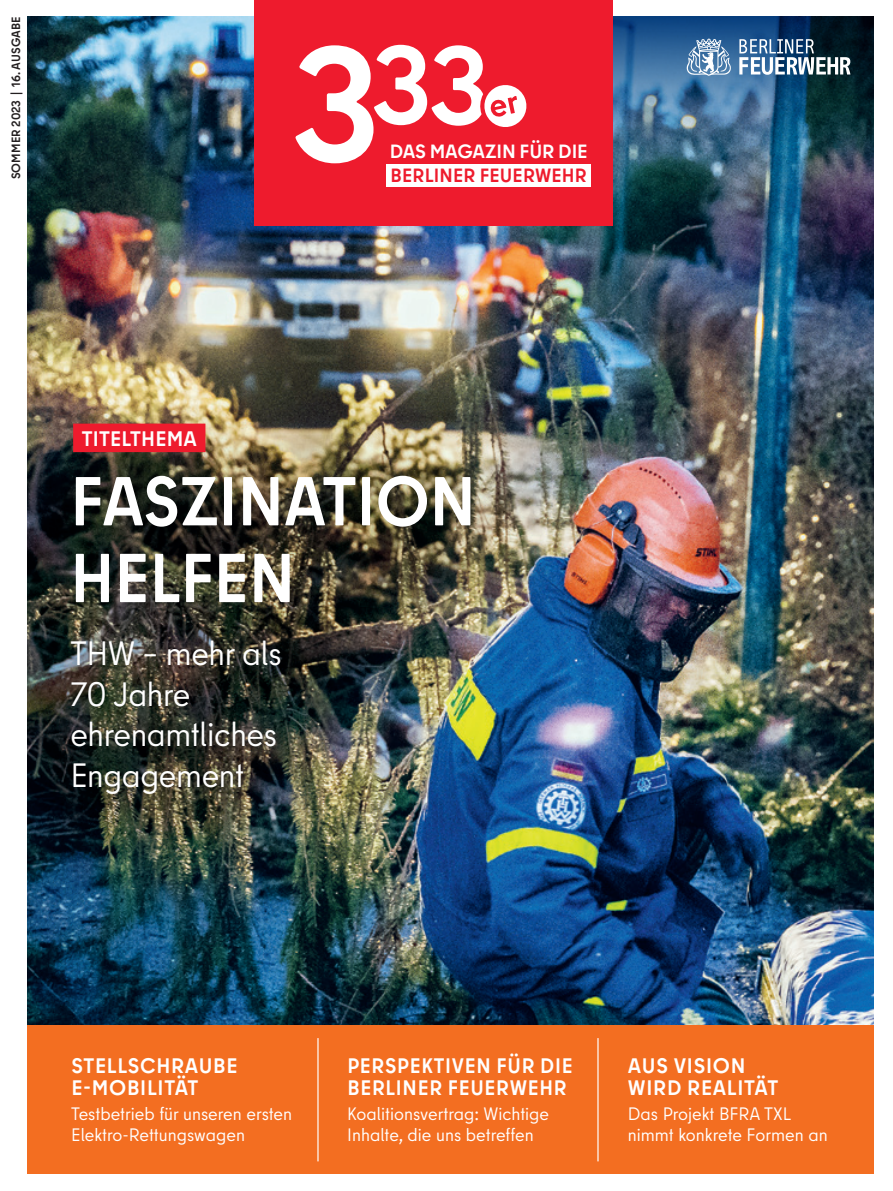
<style>
.page{position:relative;width:893px;height:1191px;background:#fff}
.page>*{position:absolute;margin:0;border:0;box-sizing:border-box;transform-origin:0 0}
.Cover-Teaser-Headlin{font:700 69px "Berlin Type";color:#fff;scale:.96 1}
.Cover-Teaser-Headlin-2{font:33.75px/40.5px "Berlin Type";letter-spacing:-.01em;color:#fff}
.Cover-Teaser-Headlin-3{font:700 21px/21.8px "Berlin Type";letter-spacing:.035em;color:#fff}
.T1{font:700 21px "Berlin Type";letter-spacing:.01em;color:#fff}
.t1{font:700 19.2px "Berlin Type";letter-spacing:.01em;color:#ee1b2d}
.t2{font:700 19.2px "Berlin Type";letter-spacing:-.005em;color:#fff}
.Cover-Teaser-Headlin-4{font:18px/21px "Berlin Type";color:#fff}
.t3{font:700 12px "Berlin Type";letter-spacing:.01em;color:#231f20}
</style>
<div class="page">
<img style="left:27px;top:16px;width:847px;height:1009px">
<svg style="left:612px;top:16px;width:262px;height:131px;background:#2a577a"></svg>
<svg style="left:687px;top:39px;width:44px;height:37px;background:#7fa1c1"></svg>
<svg style="left:739px;top:39px;width:112px;height:36px"></svg>
<div style="left:26px;top:1025px;width:848px;height:149px;background:#f36e21"></div>
<hr style="left:317px;top:1038px;width:2px;height:123px;background:#fff">
<hr style="left:597px;top:1038px;width:2px;height:123px;background:#fff">
<div style="left:73px;top:423px;width:132px;height:29px;background:#ee1b2d"></div>
<div style="left:254px;top:0;width:358px;height:225px;background:#ee1b2d"></div>
<svg style="left:295px;top:45px;width:232px;height:118px"></svg>
<div style="left:386px;top:164px;width:205px;height:23px;background:#fff"></div>
<p class="t3" style="left:8px;top:179px;width:165px;rotate:-90deg">SOMMER 2023 | 16. AUSGABE</p>
<p class="t2" style="left:390px;top:139px;width:200px">DAS MAGAZIN FÜR DIE</p>
<p class="t1" style="left:391px;top:163px;width:198px">BERLINER FEUERWEHR</p>
<p class="T1" style="left:82px;top:425px;width:117px">TITELTHEMA</p>
<p class="Cover-Teaser-Headlin" style="left:70px;top:457px;width:424px">FASZINATION</p>
<p class="Cover-Teaser-Headlin" style="left:70px;top:534px;width:236px">HELFEN</p>
<p class="Cover-Teaser-Headlin-2" style="left:70px;top:633px;width:213px">THW – mehr als<br>70 Jahre ehrenamtliches<br>Engagement</p>
<p class="Cover-Teaser-Headlin-3" style="left:71px;top:1055px;width:168px">STELLSCHRAUBE<br>E-MOBILITÄT</p>
<p class="Cover-Teaser-Headlin-4" style="left:71px;top:1103px;width:222px">Testbetrieb für unseren ersten<br>Elektro-Rettungswagen</p>
<p class="Cover-Teaser-Headlin-3" style="left:347px;top:1055px;width:227px">PERSPEKTIVEN FÜR DIE<br>BERLINER FEUERWEHR</p>
<p class="Cover-Teaser-Headlin-4" style="left:347px;top:1103px;width:203px">Koalitionsvertrag: Wichtige<br>Inhalte, die uns betreffen</p>
<p class="Cover-Teaser-Headlin-3" style="left:628px;top:1055px;width:152px">AUS VISION<br>WIRD REALITÄT</p>
<p class="Cover-Teaser-Headlin-4" style="left:628px;top:1103px;width:201px">Das Projekt BFRA TXL nimmt konkrete Formen an</p>
</div>
